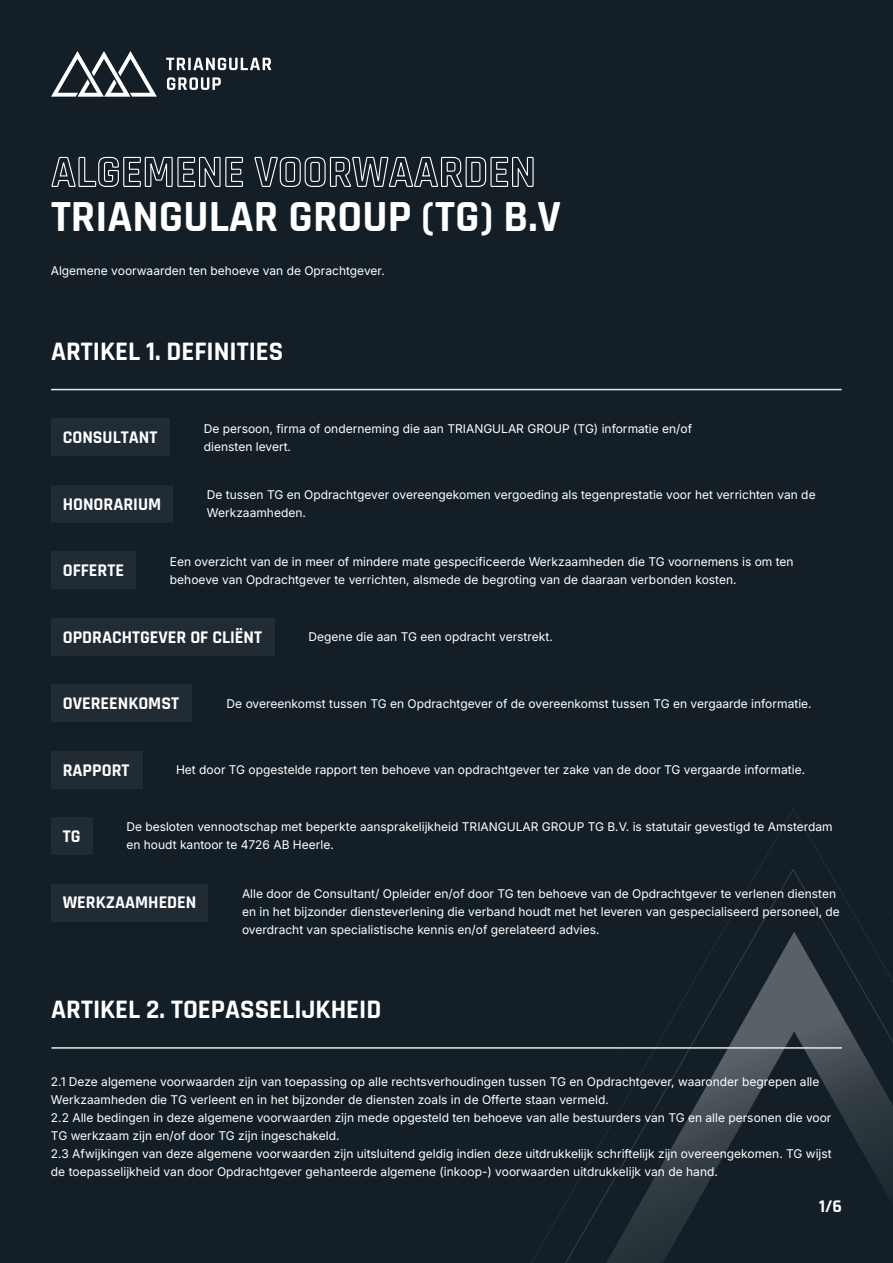
<style>
.page{position:relative;width:893px;height:1263px;background:#131e26}
.page>*{position:absolute;margin:0;border:0;box-sizing:border-box;transform-origin:0 0}
.t1{font:700 45px "Rajdhani";color:#fff}
.t2{font:700 27px "Rajdhani";color:#fff}
.t3{font:700 18px "Rajdhani";color:#fff}
.t4{font:12px/18px "Inter";color:#fff}
</style>
<div class="page">
<svg style="left:575px;top:931px;width:318px;height:332px"></svg>
<svg style="left:51px;top:51px;width:106px;height:46px"></svg>
<svg style="left:166px;top:58px;width:105px;height:12px"></svg>
<svg style="left:167px;top:77px;width:54px;height:13px"></svg>
<svg style="left:52px;top:156px;width:191px;height:31px"></svg>
<svg style="left:254px;top:156px;width:280px;height:31px"></svg>
<hr style="left:51px;top:389px;width:791px;height:1px;background:#e4ebeb">
<div style="left:51px;top:419px;width:119px;height:37px;background:#212b33"></div>
<div style="left:51px;top:485px;width:122px;height:37px;background:#212b33"></div>
<div style="left:51px;top:552px;width:85px;height:37px;background:#212b33"></div>
<div style="left:51px;top:618px;width:224px;height:37px;background:#212b33"></div>
<div style="left:51px;top:685px;width:141px;height:37px;background:#212b33"></div>
<div style="left:51px;top:751px;width:91px;height:37px;background:#212b33"></div>
<div style="left:51px;top:818px;width:41px;height:37px;background:#212b33"></div>
<div style="left:51px;top:884px;width:157px;height:37px;background:#212b33"></div>
<hr style="left:51px;top:1047px;width:791px;height:2px;background:#e4ebeb">
<h1 class="t1" style="left:51px;top:190px;width:511px">TRIANGULAR GROUP (TG) B.V</h1>
<p class="t4" style="left:51px;top:261px;width:335px">Algemene voorwaarden ten behoeve van de Oprachtgever.</p>
<h2 class="t2" style="left:51px;top:335px;width:234px">ARTIKEL 1. DEFINITIES</h2>
<h3 class="t3" style="left:63px;top:426px;width:96px">CONSULTANT</h3>
<h3 class="t3" style="left:63px;top:493px;width:100px">HONORARIUM</h3>
<h3 class="t3" style="left:63px;top:559px;width:63px">OFFERTE</h3>
<p class="t4" style="left:204px;top:419px;width:490px">De persoon, firma of onderneming die aan TRIANGULAR GROUP (TG) informatie en/of diensten levert.</p>
<p class="t4" style="left:207px;top:485px;width:610px">De tussen TG en Opdrachtgever overeengekomen vergoeding als tegenprestatie voor het verrichten van de<br>Werkzaamheden.</p>
<p class="t4" style="left:170px;top:552px;width:625px">Een overzicht van de in meer of mindere mate gespecificeerde Werkzaamheden die TG voornemens is om ten behoeve van Opdrachtgever te verrichten, alsmede de begroting van de daaraan verbonden kosten.</p>
<h3 class="t3" style="left:63px;top:626px;width:201px">OPDRACHTGEVER OF CLIËNT</h3>
<p class="t4" style="left:309px;top:627px;width:246px">Degene die aan TG een opdracht verstrekt.</p>
<h3 class="t3" style="left:63px;top:692px;width:118px">OVEREENKOMST</h3>
<p class="t4" style="left:227px;top:694px;width:587px">De overeenkomst tussen TG en Opdrachtgever of de overeenkomst tussen TG en vergaarde informatie.</p>
<h3 class="t3" style="left:63px;top:759px;width:68px">RAPPORT</h3>
<p class="t4" style="left:176px;top:760px;width:631px">Het door TG opgestelde rapport ten behoeve van opdrachtgever ter zake van de door TG vergaarde informatie.</p>
<p class="t4" style="left:126px;top:818px;width:708px">De besloten vennootschap met beperkte aansprakelijkheid TRIANGULAR GROUP TG B.V. is statutair gevestigd te Amsterdam en houdt kantoor te 4726 AB Heerle.</p>
<p class="t4" style="left:242px;top:884px;width:599px">Alle door de Consultant/ Opleider en/of door TG ten behoeve van de Opdrachtgever te verlenen diensten en in het bijzonder diensteverlening die verband houdt met het leveren van gespecialiseerd personeel, de overdracht van specialistische kennis en/of gerelateerd advies.</p>
<h3 class="t3" style="left:63px;top:825px;width:19px">TG</h3>
<h3 class="t3" style="left:63px;top:892px;width:135px">WERKZAAMHEDEN</h3>
<h2 class="t2" style="left:51px;top:993px;width:332px">ARTIKEL 2. TOEPASSELIJKHEID</h2>
<p class="t4" style="left:51px;top:1073px;width:782px">2.1 Deze algemene voorwaarden zijn van toepassing op alle rechtsverhoudingen tussen TG en Opdrachtgever, waaronder begrepen alle Werkzaamheden die TG verleent en in het bijzonder de diensten zoals in de Offerte staan vermeld.<br>2.2 Alle bedingen in deze algemene voorwaarden zijn mede opgesteld ten behoeve van alle bestuurders van TG en alle personen die voor TG werkzaam zijn en/of door TG zijn ingeschakeld.<br>2.3 Afwijkingen van deze algemene voorwaarden zijn uitsluitend geldig indien deze uitdrukkelijk schriftelijk zijn overeengekomen. TG wijst de toepasselijkheid van door Opdrachtgever gehanteerde algemene (inkoop-) voorwaarden uitdrukkelijk van de hand.</p>
<h3 class="t3" style="left:819px;top:1195px;width:24px">1/6</h3>
</div>
